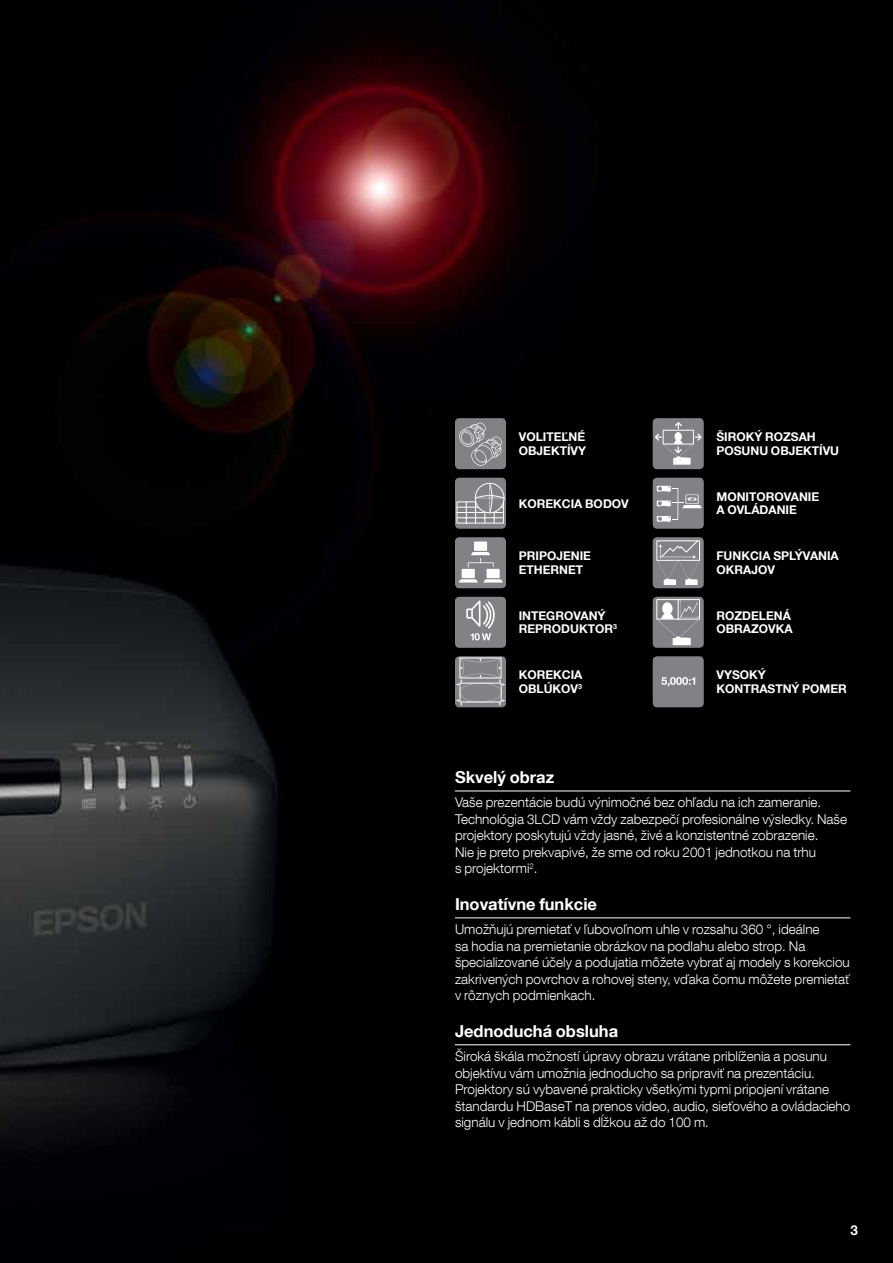
<style>
.page{position:relative;width:893px;height:1263px;background:#fff}
.page>*{position:absolute;margin:0;border:0;box-sizing:border-box;transform-origin:0 0}
.t1{font:700 16.5px "Helvetica Neue LT Com";color:#fff}
.t2{font:300 13.5px/16.5px "Helvetica Neue LT Com";color:#fff}
.t3{font:700 13.5px "Helvetica Neue LT Com";color:#fff}
.t4{font:700 12px/13.5px "Helvetica Neue LT Com";color:#fff}
.t5{font:700 12px/13.5px "Helvetica Neue LT Com";color:#fff}
</style>
<div class="page">
<img style="left:0;top:0;width:893px;height:1263px">
<div style="left:455px;top:418px;width:51px;height:51px;background:#808285;border-radius:4px"></div>
<svg style="left:459px;top:422px;width:43px;height:44px"></svg>
<div style="left:653px;top:418px;width:51px;height:51px;background:#808285;border-radius:4px"></div>
<svg style="left:655px;top:422px;width:47px;height:43px"></svg>
<div style="left:455px;top:478px;width:51px;height:51px;background:#808285;border-radius:4px"></div>
<svg style="left:456px;top:483px;width:49px;height:41px"></svg>
<div style="left:653px;top:478px;width:51px;height:51px;background:#808285;border-radius:4px"></div>
<hr style="left:677px;top:488px;width:1px;height:31px;background:#fff">
<svg style="left:657px;top:486px;width:45px;height:22px"></svg>
<svg style="left:657px;top:516px;width:20px;height:6px"></svg>
<div style="left:455px;top:537px;width:51px;height:51px;background:#808285;border-radius:4px"></div>
<div style="left:487px;top:569px;width:13px;height:9px;background:#fff"></div>
<div style="left:462px;top:569px;width:13px;height:9px;background:#fff"></div>
<svg style="left:459px;top:579px;width:44px;height:3px"></svg>
<div style="left:474px;top:541px;width:13px;height:10px;background:#fff"></div>
<svg style="left:468px;top:552px;width:26px;height:16px"></svg>
<div style="left:653px;top:537px;width:51px;height:51px;background:#808285;border-radius:4px"></div>
<div style="left:657px;top:541px;width:43px;height:20px;border:1px solid #fff"></div>
<svg style="left:657px;top:541px;width:42px;height:44px"></svg>
<div style="left:455px;top:597px;width:51px;height:51px;background:#808285;border-radius:4px"></div>
<svg style="left:466px;top:600px;width:29px;height:40px"></svg>
<div style="left:653px;top:597px;width:51px;height:51px;background:#808285;border-radius:4px"></div>
<svg style="left:657px;top:599px;width:43px;height:46px"></svg>
<svg style="left:455px;top:656px;width:51px;height:51px"></svg>
<svg style="left:456px;top:658px;width:49px;height:48px;background:#909294"></svg>
<div style="left:653px;top:656px;width:51px;height:51px;background:#808285;border-radius:4px"></div>
<svg style="left:661px;top:677px;width:34px;height:10px"></svg>
<hr style="left:455px;top:1044px;width:395px;height:1px;background:#fff">
<hr style="left:455px;top:917px;width:395px;height:1px;background:#fff">
<hr style="left:455px;top:791px;width:395px;height:1px;background:#fff">
<p class="t4" style="left:519px;top:430px;width:69px">VOLITEĽNÉ<br>OBJEKTÍVY</p>
<p class="t4" style="left:716px;top:430px;width:124px">ŠIROKÝ ROZSAH<br>POSUNU OBJEKTÍVU</p>
<p class="t4" style="left:519px;top:496px;width:111px">KOREKCIA BODOV</p>
<p class="t4" style="left:716px;top:489px;width:104px">MONITOROVANIE<br>A OVLÁDANIE</p>
<p class="t4" style="left:519px;top:549px;width:74px">PRIPOJENIE<br>ETHERNET</p>
<p class="t4" style="left:716px;top:549px;width:124px">FUNKCIA SPLÝVANIA<br>OKRAJOV</p>
<p class="t4" style="left:519px;top:608px;width:100px">INTEGROVANÝ<br>REPRODUKTOR<sup>3</sup></p>
<p class="t4" style="left:716px;top:608px;width:78px">ROZDELENÁ<br>OBRAZOVKA</p>
<p class="t5" style="left:519px;top:668px;width:65px">KOREKCIA<br>OBLÚKOV<sup>3</sup></p>
<p class="t4" style="left:716px;top:668px;width:132px">VYSOKÝ<br>KONTRASTNÝ POMER</p>
<p class="t1" style="left:455px;top:767px;width:101px">Skvelý obraz</p>
<p class="t2" style="left:455px;top:794px;width:394px">Vaše prezentácie budú výnimočné bez ohľadu na ich zameranie.<br>Technológia 3LCD vám vždy zabezpečí profesionálne výsledky. Naše projektory poskytujú vždy jasné, živé a konzistentné zobrazenie.<br>Nie je preto prekvapivé, že sme od roku 2001 jednotkou na trhu<br>s projektormi<sup>2</sup>.</p>
<p class="t1" style="left:455px;top:894px;width:144px">Inovatívne funkcie</p>
<p class="t2" style="left:455px;top:921px;width:396px">Umožňujú premietať v ľubovoľnom uhle v rozsahu 360 °, ideálne<br>sa hodia na premietanie obrázkov na podlahu alebo strop. Na špecializované účely a podujatia môžete vybrať aj modely s korekciou zakrivených povrchov a rohovej steny, vďaka čomu môžete premietať v rôznych podmienkach.</p>
<p class="t1" style="left:455px;top:1021px;width:165px">Jednoduchá obsluha</p>
<p class="t2" style="left:455px;top:1048px;width:397px">Široká škála možností úpravy obrazu vrátane priblíženia a posunu objektívu vám umožnia jednoducho sa pripraviť na prezentáciu.<br>Projektory sú vybavené prakticky všetkými typmi pripojení vrátane štandardu HDBaseT na prenos video, audio, sieťového a ovládacieho signálu v jednom kábli s dĺžkou až do 100 m.</p>
<p class="t3" style="left:850px;top:1222px;width:9px">3</p>
</div>
